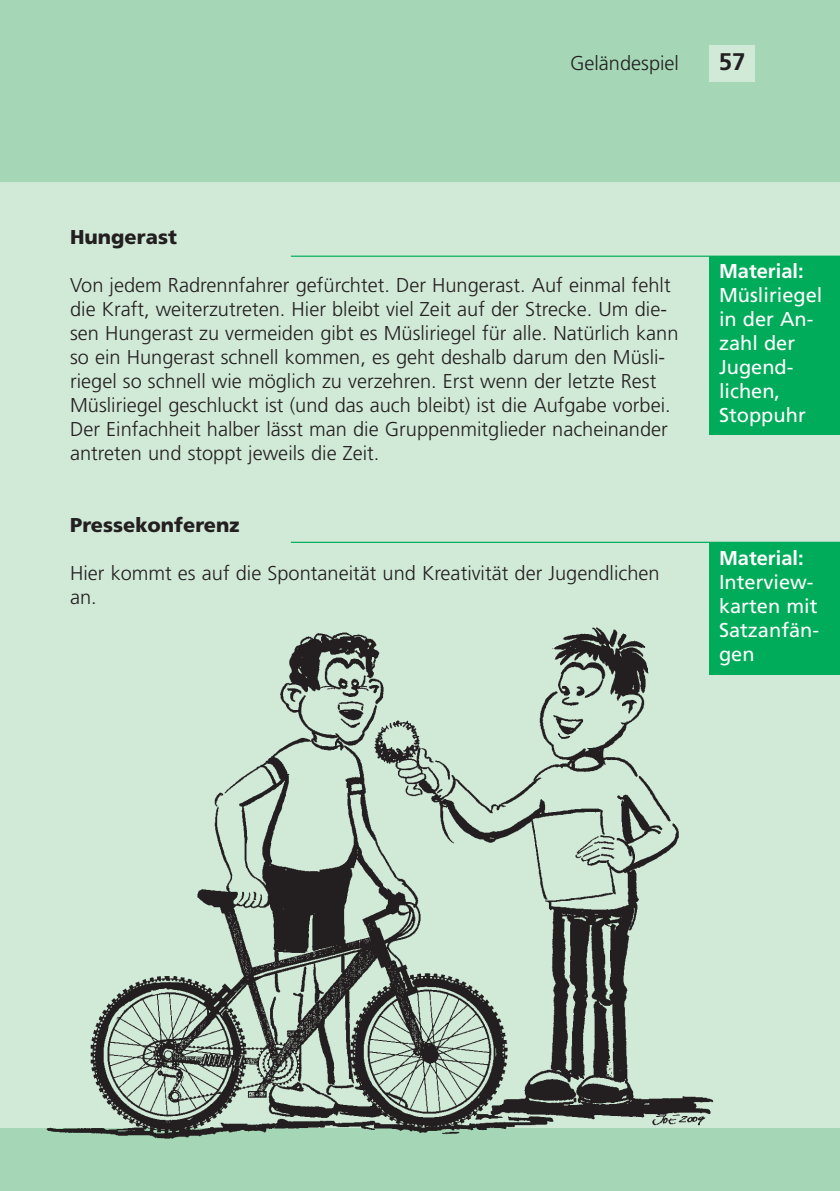
<style>
.page{position:relative;width:840px;height:1191px;background:#fff}
.page>*{position:absolute;margin:0;border:0;box-sizing:border-box;transform-origin:0 0}
.t1{font:700 24px "Frutiger";color:#231f20}
.t2{font:300 20px/24px "Frutiger";color:#231f20}
.t3{font:20px/24px "Frutiger";color:#fff}
.t4{font:900 20px "Frutiger";color:#231f20}
.t5{font:700 20px "Frutiger";color:#fff}
</style>
<div class="page">
<div style="left:0;top:137px;width:839px;height:1054px;background:#d1e9d7"></div>
<div style="left:0;top:1128px;width:839px;height:63px;background:#a5d6b5"></div>
<div style="left:0;top:0;width:839px;height:181px;background:#a5d6b5"></div>
<div style="left:709px;top:45px;width:45px;height:37px;background:#d1e9d7"></div>
<div style="left:709px;top:256px;width:130px;height:179px;background:#00ac5a"></div>
<hr style="left:291px;top:256px;width:548px;height:1px;background:#00ac5a">
<div style="left:709px;top:542px;width:130px;height:132px;background:#00ac5a"></div>
<hr style="left:291px;top:542px;width:548px;height:1px;background:#00ac5a">
<img style="left:47px;top:627px;width:675px;height:512px">
<p class="t2" style="left:569px;top:53px;width:110px">Geländespiel</p>
<p class="t1" style="left:718px;top:52px;width:28px">57</p>
<p class="t4" style="left:70px;top:229px;width:108px">Hungerast</p>
<p class="t2" style="left:70px;top:274px;width:609px">Von jedem Radrennfahrer gefürchtet. Der Hungerast. Auf einmal fehlt die Kraft, weiterzutreten. Hier bleibt viel Zeit auf der Strecke. Um die&shy;sen Hungerast zu vermeiden gibt es Müsliriegel für alle. Natürlich kann so ein Hungerast schnell kommen, es geht deshalb darum den Müsli&shy;riegel so schnell wie möglich zu verzehren. Erst wenn der letzte Rest Müsliriegel geschluckt ist (und das auch bleibt) ist die Aufgabe vorbei.<br>Der Einfachheit halber lässt man die Gruppenmitglieder nacheinander antreten und stoppt jeweils die Zeit.</p>
<p class="t4" style="left:70px;top:517px;width:171px">Pressekonferenz</p>
<p class="t2" style="left:70px;top:562px;width:590px">Hier kommt es auf die Spontaneität und Kreativität der Jugendlichen an.</p>
<p class="t5" style="left:718px;top:263px;width:86px">Material:</p>
<p class="t3" style="left:718px;top:285px;width:105px">Müsliriegel in der An&shy;zahl der<br>Jugend&shy;lichen,<br>Stoppuhr</p>
<p class="t5" style="left:718px;top:549px;width:86px">Material:</p>
<p class="t3" style="left:718px;top:571px;width:102px">Interview&shy;karten mit<br>Satzanfän&shy;gen</p>
</div>
